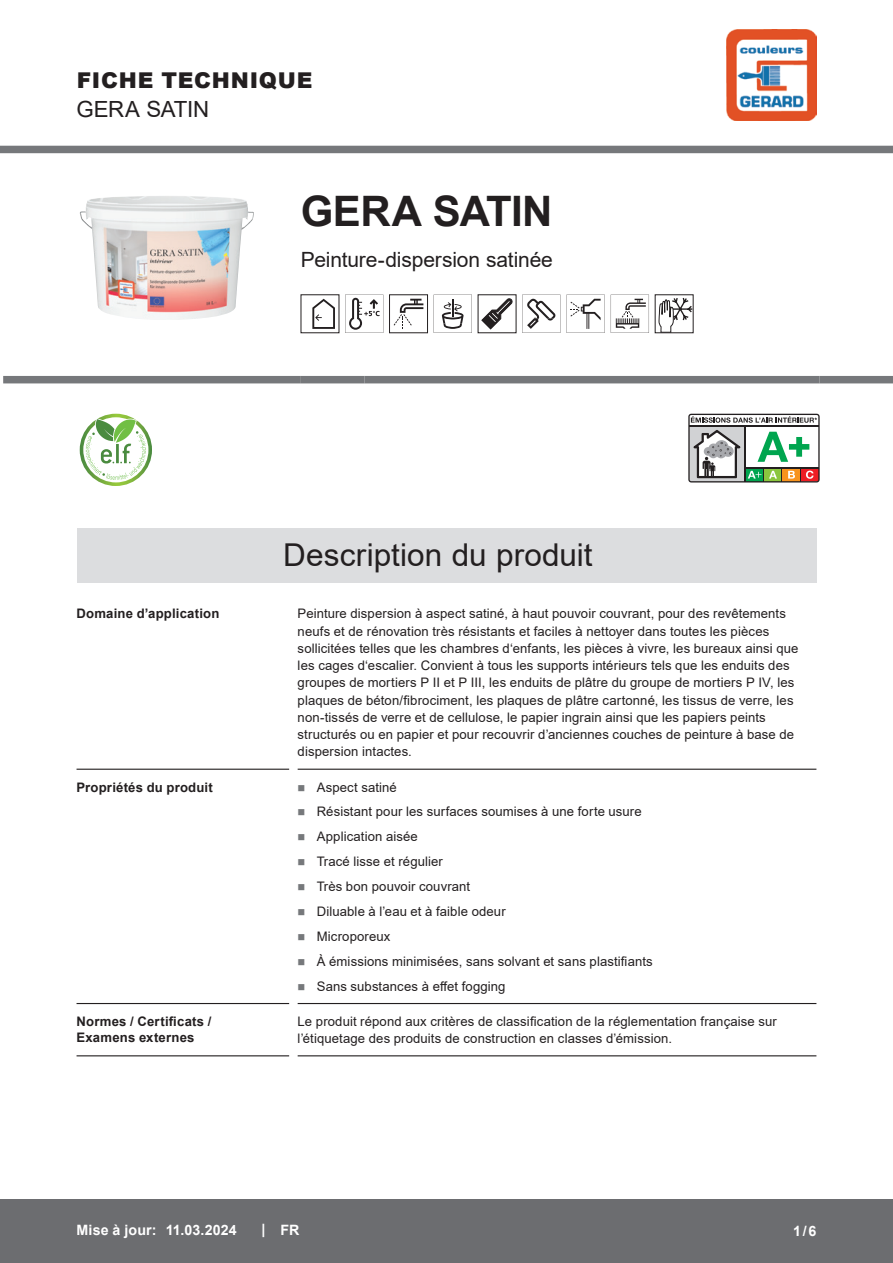
<style>
.page{position:relative;width:893px;height:1263px;background:#fff}
.page>*{position:absolute;margin:0;border:0;box-sizing:border-box;transform-origin:0 0}
.CB_AF_Produktname{font:700 42px "Arial";letter-spacing:-.015em;color:#231f20}
.CB_AF_Kapitel_Ueberschrift{font:31.5px "Arial";letter-spacing:.005em;color:#231f20}
.CB_AF_Kopf_Produktname_klein{font:22.35px "Arial";letter-spacing:-.015em;color:#231f20}
.CB_AF_Kopf_TM{font:900 21.75px "Arial";letter-spacing:.035em;color:#231f20}
.CB_AF_Subline_Produkt{font:21px "Arial";letter-spacing:-.005em;color:#231f20}
.CB_AF_Fuß_Stand_linksb{font:700 14.25px "Arial";letter-spacing:.01em;color:#fff}
.CB_AF_Text_Standard{font:13.2px/17.2px "Arial";letter-spacing:.01em;color:#231f20}
.CB_AF_Abschnitt_Ueberschrift{font:700 13.2px/16.5px "Arial";letter-spacing:.015em;color:#231f20}
</style>
<div class="page">
<div style="left:0;top:146px;width:893px;height:7px;background:#76787b"></div>
<div style="left:0;top:1199px;width:893px;height:64px;background:#6c6d70"></div>
<img style="left:726px;top:29px;width:90px;height:91px">
<div style="left:77px;top:528px;width:739px;height:55px;background:#dcdddf"></div>
<hr style="left:77px;top:769px;width:212px;height:1px;background:#231f20">
<hr style="left:298px;top:769px;width:518px;height:1px;background:#231f20">
<hr style="left:77px;top:1003px;width:212px;height:1px;background:#231f20">
<hr style="left:298px;top:1003px;width:518px;height:1px;background:#231f20">
<hr style="left:77px;top:1055px;width:212px;height:1px;background:#231f20">
<hr style="left:298px;top:1055px;width:518px;height:1px;background:#231f20">
<div style="left:3px;top:376px;width:298px;height:7px;background:#76787b"></div>
<div style="left:301px;top:376px;width:64px;height:7px;background:#76787b"></div>
<div style="left:365px;top:376px;width:455px;height:7px;background:#76787b"></div>
<div style="left:820px;top:376px;width:73px;height:7px;background:#76787b"></div>
<img style="left:80px;top:196px;width:174px;height:124px">
<svg style="left:312px;top:299px;width:23px;height:30px"></svg>
<svg style="left:345px;top:295px;width:38px;height:38px"></svg>
<div style="left:389px;top:295px;width:39px;height:38px;border:1px solid #231f20"></div>
<svg style="left:394px;top:299px;width:29px;height:30px"></svg>
<svg style="left:434px;top:295px;width:38px;height:38px"></svg>
<svg style="left:482px;top:298px;width:30px;height:31px"></svg>
<svg style="left:522px;top:295px;width:38px;height:38px"></svg>
<svg style="left:566px;top:295px;width:39px;height:38px"></svg>
<svg style="left:611px;top:295px;width:38px;height:38px"></svg>
<svg style="left:658px;top:295px;width:35px;height:38px"></svg>
<img style="left:80px;top:414px;width:72px;height:72px">
<svg style="left:86px;top:418px;width:60px;height:62px"></svg>
<svg style="left:688px;top:414px;width:132px;height:68px"></svg>
<p class="CB_AF_Kopf_TM" style="left:77px;top:65px;width:237px">FICHE TECHNIQUE</p>
<p class="CB_AF_Kopf_Produktname_klein" style="left:77px;top:94px;width:134px">GERA SATIN</p>
<p class="CB_AF_Produktname" style="left:301px;top:182px;width:253px">GERA SATIN</p>
<p class="CB_AF_Subline_Produkt" style="left:301px;top:245px;width:254px">Peinture-dispersion satinée</p>
<p class="CB_AF_Kapitel_Ueberschrift" style="left:283px;top:534px;width:311px">Description du produit</p>
<p class="CB_AF_Abschnitt_Ueberschrift" style="left:77px;top:606px;width:144px">Domaine d’application</p>
<p class="CB_AF_Text_Standard" style="left:298px;top:605px;width:502px">Peinture dispersion à aspect satiné, à haut pouvoir couvrant, pour des revêtements neufs et de rénovation très résistants et faciles à nettoyer dans toutes les pièces sollicitées telles que les chambres d‘enfants, les pièces à vivre, les bureaux ainsi que les cages d‘escalier. Convient à tous les supports intérieurs tels que les enduits des groupes de mortiers P II et P III, les enduits de plâtre du groupe de mortiers P IV, les plaques de béton/fibrociment, les plaques de plâtre cartonné, les tissus de verre, les non-tissés de verre et de cellulose, le papier ingrain ainsi que les papiers peints structurés ou en papier et pour recouvrir d’anciennes couches de peinture à base de dispersion intactes.</p>
<p class="CB_AF_Abschnitt_Ueberschrift" style="left:77px;top:779px;width:138px">Propriétés du produit</p>
<p class="CB_AF_Text_Standard" style="left:317px;top:778px;width:82px">Aspect satiné</p>
<p class="CB_AF_Text_Standard" style="left:317px;top:803px;width:326px">Résistant pour les surfaces soumises à une forte usure</p>
<p class="CB_AF_Text_Standard" style="left:317px;top:828px;width:103px">Application aisée</p>
<p class="CB_AF_Text_Standard" style="left:317px;top:853px;width:128px">Tracé lisse et régulier</p>
<p class="CB_AF_Text_Standard" style="left:317px;top:878px;width:155px">Très bon pouvoir couvrant</p>
<p class="CB_AF_Text_Standard" style="left:317px;top:903px;width:190px">Diluable à l’eau et à faible odeur</p>
<p class="CB_AF_Text_Standard" style="left:317px;top:927px;width:75px">Microporeux</p>
<p class="CB_AF_Text_Standard" style="left:317px;top:952px;width:337px">À émissions minimisées, sans solvant et sans plastifiants</p>
<p class="CB_AF_Text_Standard" style="left:317px;top:977px;width:190px">Sans substances à effet fogging</p>
<p class="CB_AF_Abschnitt_Ueberschrift" style="left:77px;top:1013px;width:136px">Normes / Certificats /<br>Examens externes</p>
<p class="CB_AF_Text_Standard" style="left:298px;top:1012px;width:481px">Le produit répond aux critères de classification de la réglementation française sur l’étiquetage des produits de construction en classes d’émission.</p>
<p class="CB_AF_Fuß_Stand_linksb" style="left:77px;top:1220px;width:82px">Mise à jour:</p>
<p class="CB_AF_Fuß_Stand_linksb" style="left:166px;top:1220px;width:73px">11.03.2024</p>
<p class="CB_AF_Fuß_Stand_linksb" style="left:262px;top:1219px;width:5px">|</p>
<p class="CB_AF_Fuß_Stand_linksb" style="left:281px;top:1220px;width:20px">FR</p>
<p class="CB_AF_Fuß_Stand_linksb" style="left:793px;top:1221px;width:25px">1/6</p>
</div>
